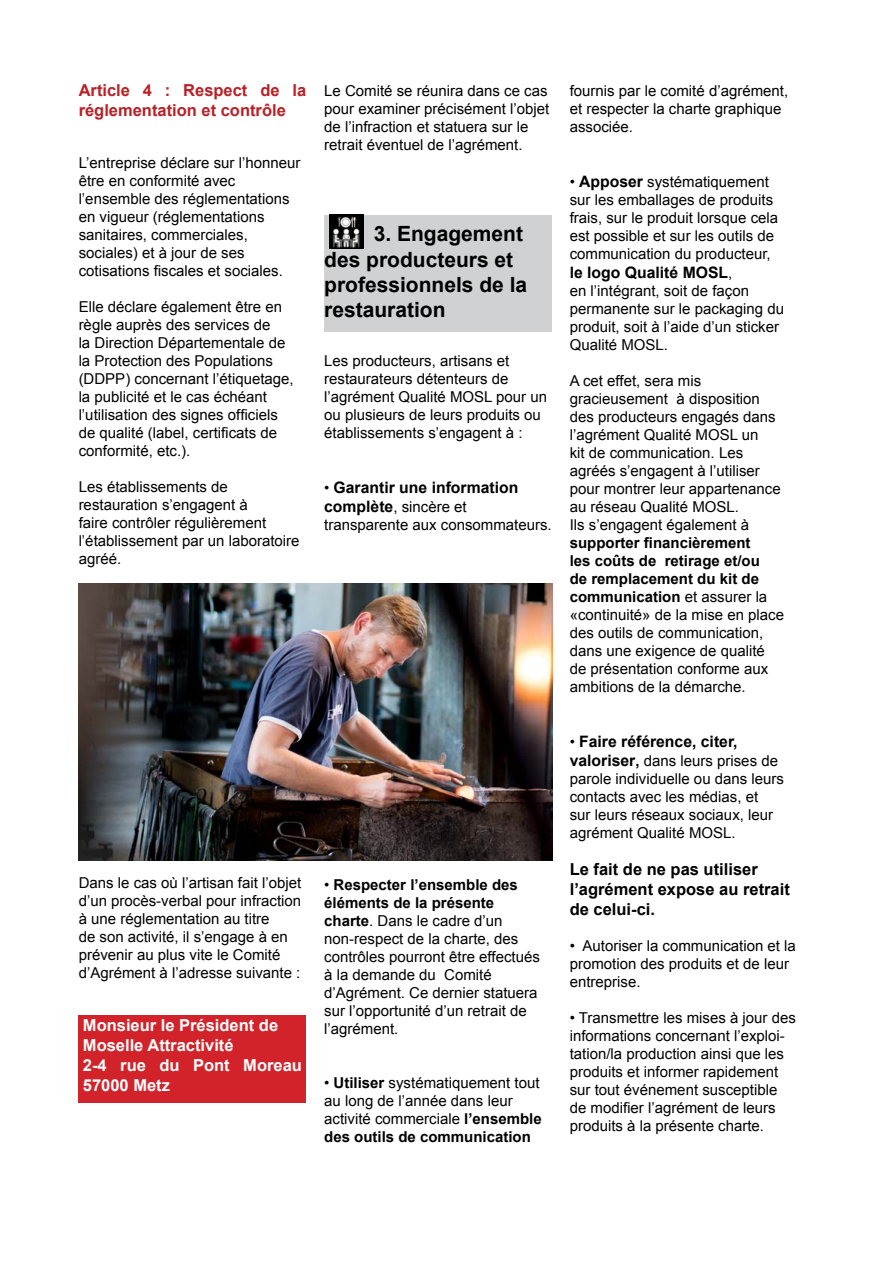
<style>
.page{position:relative;width:893px;height:1263px;background:#fff}
.page>*{position:absolute;margin:0;border:0;box-sizing:border-box;transform-origin:0 0}
.t1{font:700 21px/25.2px "Arial";color:#000}
.t2{font:700 16.5px/19.8px "Arial";color:#fff}
.t3{font:700 16.5px/19.8px "Arial";color:#000}
.t4{font:700 16.5px/19.8px "Arial";color:#ba2025}
.t5{font:700 15.75px "Arial";color:#000}
.t6{font:15px/18px "Arial";color:#000}
.s1{font-weight:400;font-size:15px}
.s2{font-weight:700;font-size:15.75px}
.s3{font-weight:700}
</style>
<div class="page">
<div style="left:79px;top:1015px;width:227px;height:88px;background:#d2232a"></div>
<div style="left:324px;top:215px;width:228px;height:117px;background:#cfd1d2"></div>
<img style="left:329px;top:215px;width:34px;height:34px">
<img style="left:78px;top:584px;width:475px;height:276px">
<p class="t4" style="left:79px;top:80px;width:229px">Article 4 : Respect de la réglementation et contrôle</p>
<p class="t6" style="left:79px;top:154px;width:223px">L’entreprise déclare sur l’honneur être en conformité avec l’ensemble des réglementations en vigueur (réglementations sanitaires, commerciales, sociales) et à jour de ses cotisations fiscales et sociales.</p>
<p class="t6" style="left:79px;top:298px;width:217px">Elle déclare également être en règle auprès des services de<br>la Direction Départementale de la Protection des Populations (DDPP) concernant l’étiquetage, la publicité et le cas échéant l’utilisation des signes officiels de qualité (label, certificats de conformité, etc.).</p>
<p class="t6" style="left:79px;top:478px;width:222px">Les établissements de restauration s’engagent à<br>faire contrôler régulièrement l’établissement par un laboratoire agréé.</p>
<p class="t6" style="left:324px;top:82px;width:227px">Le Comité se réunira dans ce cas pour examiner précisément l’objet de l’infraction et statuera sur le retrait éventuel de l’agrément.</p>
<h1 class="t1" style="left:324px;top:222px;width:205px;text-indent:49px">3. Engagement des producteurs et professionnels de la restauration</h1>
<p class="t6" style="left:324px;top:352px;width:224px">Les producteurs, artisans et restaurateurs détenteurs de l’agrément Qualité MOSL pour un ou plusieurs de leurs produits ou établissements s’engagent à :</p>
<p class="t5" style="left:324px;top:476px;width:196px"><span class="s1">•</span> Garantir une information</p>
<p class="t6" style="left:324px;top:497px;width:229px"><span class="s2">complète</span>, sincère et transparente aux consommateurs.</p>
<p class="t6" style="left:79px;top:874px;width:224px">Dans le cas où l’artisan fait l’objet d’un procès-verbal pour infraction à une réglementation au titre<br>de son activité, il s’engage à en prévenir au plus vite le Comité d’Agrément à l’adresse suivante :</p>
<p class="t2" style="left:83px;top:1016px;width:221px">Monsieur le Président de<br>Moselle Attractivité<br>2-4 rue du Pont Moreau<br>57000 Metz</p>
<p class="t6" style="left:324px;top:875px;width:217px">• <span class="s3">Respecter l’ensemble des éléments de la présente charte</span>. Dans le cadre d’un non-respect de la charte, des contrôles pourront être effectués à la demande du Comité d’Agrément. Ce dernier statuera sur l’opportunité d’un retrait de l’agrément.</p>
<p class="t6" style="left:324px;top:1073px;width:219px">• <span class="s3">Utiliser</span> systématiquement tout au long de l’année dans leur activité commerciale <span class="s3">l’ensemble des outils de communication</span></p>
<p class="t6" style="left:570px;top:82px;width:220px">fournis par le comité d’agrément, et respecter la charte graphique associée.</p>
<p class="t6" style="left:570px;top:172px;width:210px">• <span class="s2">Apposer</span> systématiquement sur les emballages de produits frais, sur le produit lorsque cela est possible et sur les outils de communication du producteur,</p>
<p class="t5" style="left:570px;top:261px;width:164px">le logo Qualité MOSL<span class="s1">,</span></p>
<p class="t6" style="left:570px;top:281px;width:216px">en l’intégrant, soit de façon permanente sur le packaging du produit, soit à l’aide d’un sticker<br>Qualité MOSL.</p>
<p class="t6" style="left:570px;top:371px;width:212px">A cet effet, sera mis gracieusement à disposition des producteurs engagés dans l’agrément Qualité MOSL un<br>kit de communication. Les agréés s’engagent à l’utiliser pour montrer leur appartenance au réseau Qualité MOSL.<br>Ils s’engagent également à</p>
<p class="t6" style="left:570px;top:533px;width:216px"><span class="s3">supporter financièrement<br>les coûts de retirage et/ou<br>de remplacement du kit de communication</span> et assurer la «continuité» de la mise en place des outils de communication, dans une exigence de qualité de présentation conforme aux ambitions de la démarche.</p>
<p class="t5" style="left:570px;top:730px;width:169px"><span class="s1">•</span> Faire référence, citer,</p>
<p class="t6" style="left:570px;top:751px;width:216px"><span class="s2">valoriser</span><span class="s3">,</span> dans leurs prises de parole individuelle ou dans leurs contacts avec les médias, et<br>sur leurs réseaux sociaux, leur agrément Qualité MOSL.</p>
<p class="t3" style="left:570px;top:860px;width:222px">Le fait de ne pas utiliser l’agrément expose au retrait de celui-ci.</p>
<p class="t6" style="left:570px;top:937px;width:228px">• Autoriser la communication et la promotion des produits et de leur entreprise.</p>
<p class="t6" style="left:570px;top:1009px;width:228px">• Transmettre les mises à jour des informations concernant l’exploi&shy;tation/la production ainsi que les produits et informer rapidement sur tout événement susceptible de modifier l’agrément de leurs produits à la présente charte.</p>
</div>
